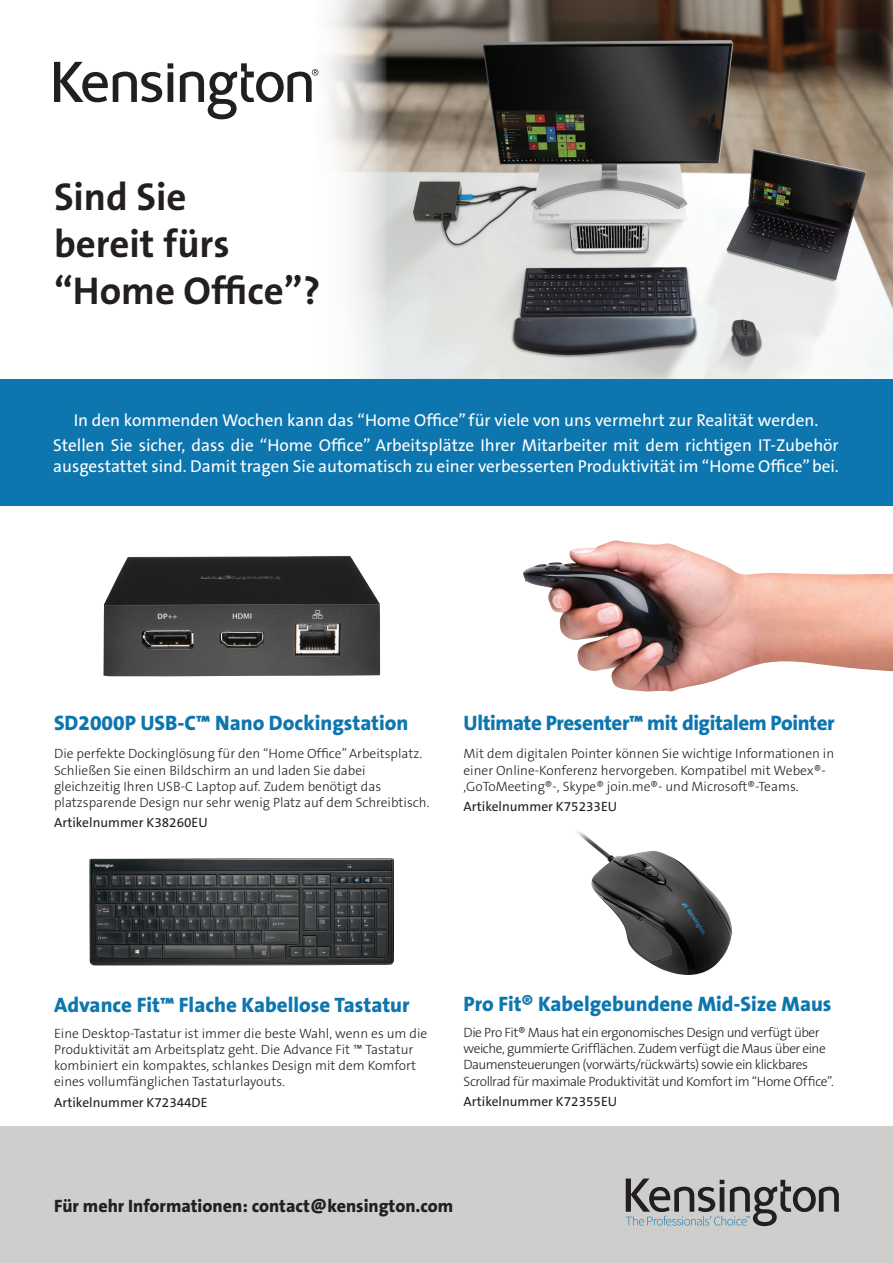
<style>
.page{position:relative;width:893px;height:1263px;background:#fff}
.page>*{position:absolute;margin:0;border:0;box-sizing:border-box;transform-origin:0 0}
.t1{font:39px/46.8px "The Sans KENSINGTON7 Bd";color:#231f20}
.t2{font:21px "The Sans KENSINGTON8 XB";color:#0e76ae}
.t3{font:21px "The Sans KENSINGTON8 XB";letter-spacing:-.02em;color:#0e76ae}
.t4{font:18px "The Sans KENSINGTON8 XB";color:#231f20}
.t5{font:17.25px/20.7px "The Sans KENSINGTON5 Rg";color:#fff}
.t6{font:13.5px/16.2px "The Sans KENSINGTON3 Li";color:#231f20}
.t7{font:13.5px/16.2px "The Sans KENSINGTON3 Li";letter-spacing:-.035em;color:#231f20}
.t8{font:13.5px "The Sans KENSINGTON5 Rg";color:#231f20}
</style>
<div class="page">
<img style="left:387px;top:0;width:506px;height:379px">
<svg style="left:218px;top:0;width:169px;height:379px"></svg>
<svg style="left:54px;top:62px;width:264px;height:57px"></svg>
<div style="left:0;top:379px;width:893px;height:127px;background:#0e76ae"></div>
<img style="left:89px;top:858px;width:305px;height:107px">
<img style="left:523px;top:540px;width:370px;height:152px">
<img style="left:103px;top:556px;width:277px;height:120px">
<img style="left:577px;top:831px;width:155px;height:144px">
<div style="left:0;top:1127px;width:893px;height:136px;background:#cececd"></div>
<svg style="left:626px;top:1178px;width:213px;height:48px"></svg>
<p class="t1" style="left:54px;top:175px;width:268px">Sind Sie<br>bereit fürs “Home Office”?</p>
<p class="t5" style="left:74px;top:411px;width:746px">In den kommenden Wochen kann das “Home Office” für viele von uns vermehrt zur Realität werden.</p>
<p class="t5" style="left:53px;top:436px;width:787px">Stellen Sie sicher, dass die “Home Office” Arbeitsplätze Ihrer Mitarbeiter mit dem richtigen IT-Zubehör ausgestattet sind. Damit tragen Sie automatisch zu einer verbesserten Produktivität im “Home Office” bei.</p>
<p class="t2" style="left:54px;top:712px;width:356px">SD2000P USB-C™ Nano Dockingstation</p>
<p class="t6" style="left:54px;top:746px;width:377px">Die perfekte Dockinglösung für den “Home Office” Arbeitsplatz.<br>Schließen Sie einen Bildschirm an und laden Sie dabei gleichzeitig Ihren USB-C Laptop auf. Zudem benötigt das platzsparende Design nur sehr wenig Platz auf dem Schreibtisch.</p>
<p class="t8" style="left:54px;top:816px;width:155px">Artikelnummer K38260EU</p>
<p class="t3" style="left:463px;top:712px;width:373px">Ultimate Presenter™ mit digitalem Pointer</p>
<p class="t6" style="left:463px;top:746px;width:372px">Mit dem digitalen Pointer können Sie wichtige Informationen in einer Online-Konferenz hervorgeben. Kompatibel mit Webex®- ,GoToMeeting®-, Skype® join.me®- und Microsoft®-Teams.</p>
<p class="t8" style="left:463px;top:799px;width:155px">Artikelnummer K75233EU</p>
<p class="t2" style="left:54px;top:993px;width:357px">Advance Fit™ Flache Kabellose Tastatur</p>
<p class="t6" style="left:54px;top:1025px;width:375px">Eine Desktop-Tastatur ist immer die beste Wahl, wenn es um die Produktivität am Arbeitsplatz geht. Die Advance Fit ™ Tastatur kombiniert ein kompaktes, schlankes Design mit dem Komfort eines vollumfänglichen Tastaturlayouts.</p>
<p class="t8" style="left:54px;top:1095px;width:155px">Artikelnummer K72344DE</p>
<p class="t2" style="left:464px;top:993px;width:369px">Pro Fit® Kabelgebundene Mid-Size Maus</p>
<p class="t7" style="left:463px;top:1025px;width:372px">Die Pro Fit® Maus hat ein ergonomisches Design und verfügt über weiche, gummierte Grifflächen. Zudem verfügt die Maus über eine Daumensteuerungen (vorwärts/rückwärts) sowie ein klickbares Scrollrad für maximale Produktivität und Komfort im “Home Office”.</p>
<p class="t8" style="left:463px;top:1094px;width:155px">Artikelnummer K72355EU</p>
<p class="t4" style="left:54px;top:1196px;width:401px">Für mehr Informationen: contact@kensington.com</p>
</div>
